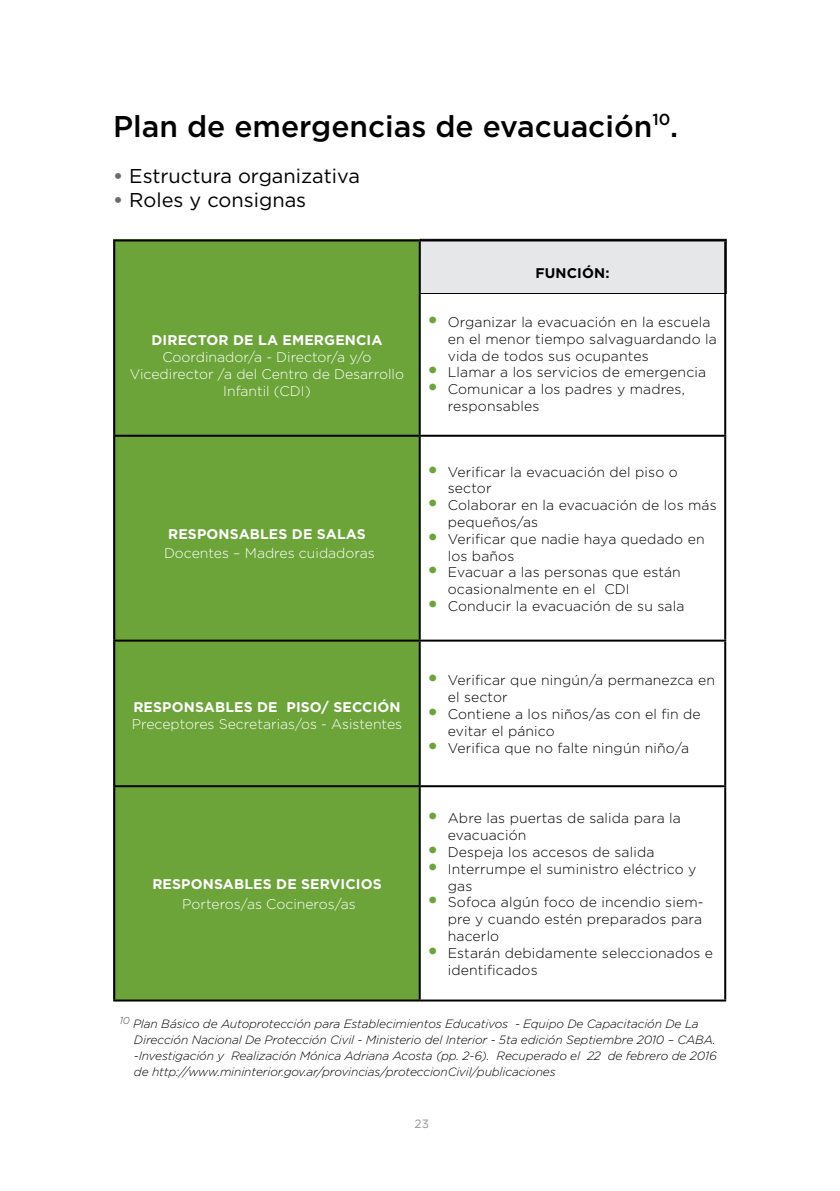
<style>
.page{position:relative;width:840px;height:1191px;background:#fff}
.page>*{position:absolute;margin:0;border:0;box-sizing:border-box;transform-origin:0 0}
.t1{font:500 30px "Gotham";color:#000}
.t2{font:20px "Gotham";color:#000}
.t3{font:300 14px/16.8px "Gotham";letter-spacing:.01em;color:#000}
.t4{font:300 14px/16.8px "Gotham";color:#fff;text-align:center}
.t5{font:700 14px "Gotham";letter-spacing:.01em;color:#fff}
.t6{font:700 14px "Gotham";color:#000}
.t7{font:italic 300 12px/16px "Gotham";letter-spacing:-.01em;color:#000}
.t8{font:12px "Gotham";color:#939598}
.s1{font-weight:700;color:#6d6e71}
.s2{font-weight:900;font-size:20px;color:#6ca439}
</style>
<div class="page">
<div style="left:419px;top:239px;width:306px;height:54px;background:#e6e7e8"></div>
<div style="left:419px;top:239px;width:307px;height:55px;border:1px solid #000"></div>
<div style="left:113px;top:239px;width:306px;height:762px;background:#6ca439"></div>
<hr style="left:113px;top:239px;width:306px;height:2px;background:#000">
<hr style="left:113px;top:241px;width:2px;height:194px;background:#000">
<hr style="left:419px;top:239px;width:306px;height:2px;background:#000">
<hr style="left:418px;top:241px;width:2px;height:194px;background:#000">
<hr style="left:723px;top:241px;width:2px;height:194px;background:#000">
<hr style="left:113px;top:435px;width:306px;height:2px;background:#000">
<hr style="left:113px;top:437px;width:2px;height:202px;background:#000">
<hr style="left:419px;top:435px;width:306px;height:2px;background:#000">
<hr style="left:418px;top:437px;width:2px;height:202px;background:#000">
<hr style="left:723px;top:437px;width:2px;height:202px;background:#000">
<hr style="left:113px;top:639px;width:306px;height:2px;background:#000">
<hr style="left:113px;top:641px;width:2px;height:144px;background:#000">
<hr style="left:419px;top:639px;width:306px;height:2px;background:#000">
<hr style="left:418px;top:641px;width:2px;height:144px;background:#000">
<hr style="left:723px;top:641px;width:2px;height:144px;background:#000">
<hr style="left:113px;top:785px;width:306px;height:2px;background:#000">
<hr style="left:113px;top:787px;width:2px;height:212px;background:#000">
<hr style="left:419px;top:785px;width:306px;height:2px;background:#000">
<hr style="left:418px;top:787px;width:2px;height:212px;background:#000">
<hr style="left:723px;top:787px;width:2px;height:212px;background:#000">
<hr style="left:113px;top:999px;width:306px;height:2px;background:#000">
<hr style="left:419px;top:999px;width:306px;height:2px;background:#000">
<h1 class="t1" style="left:113px;top:107px;width:566px">Plan de emergencias de evacuación<sup>10</sup>.</h1>
<h2 class="t2" style="left:113px;top:164px;width:248px"><span class="s1">•</span> Estructura organizativa</h2>
<h2 class="t2" style="left:113px;top:188px;width:194px"><span class="s1">•</span> Roles y consignas</h2>
<p class="t5" style="left:151px;top:331px;width:47px">DIRECTOR</p>
<p class="t5" style="left:233px;top:331px;width:150px">DE LA EMERGENCIA</p>
<p class="t4" style="left:130px;top:348px;width:275px">Coordinador/a - Director/a y/o<br>Vicedirector /a del Centro de Desarrollo<br>Infantil (CDI)</p>
<p class="t5" style="left:168px;top:525px;width:199px">RESPONSABLES DE SALAS</p>
<p class="t4" style="left:164px;top:544px;width:212px">Docentes – Madres cuidadoras</p>
<p class="t5" style="left:133px;top:697px;width:269px">RESPONSABLES DE PISO/ SECCIÓN</p>
<p class="t4" style="left:132px;top:715px;width:272px">Preceptores Secretarias/os - Asistentes</p>
<p class="t5" style="left:152px;top:875px;width:230px">RESPONSABLES DE SERVICIOS</p>
<p class="t4" style="left:182px;top:895px;width:175px">Porteros/as Cocineros/as</p>
<p class="t6" style="left:535px;top:264px;width:21px">FUNC</p>
<p class="t6" style="left:577px;top:264px;width:34px">IÓN:</p>
<p class="t3" style="left:447px;top:313px;width:270px;text-indent:-20px"><span class="s2">•</span> Organizar la evacuación en la escuela en el menor tiempo salvaguardando la vida de todos sus ocupantes</p>
<p class="t3" style="left:427px;top:363px;width:280px"><span class="s2">•</span> Llamar a los servicios de emergencia</p>
<p class="t3" style="left:447px;top:380px;width:238px;text-indent:-20px"><span class="s2">•</span> Comunicar a los padres y madres, responsables</p>
<p class="t3" style="left:447px;top:463px;width:231px;text-indent:-20px"><span class="s2">•</span> Verificar la evacuación del piso o sector</p>
<p class="t3" style="left:447px;top:496px;width:270px;text-indent:-20px"><span class="s2">•</span> Colaborar en la evacuación de los más pequeños/as</p>
<p class="t3" style="left:447px;top:530px;width:258px;text-indent:-20px"><span class="s2">•</span> Verificar que nadie haya quedado en los baños</p>
<p class="t3" style="left:447px;top:563px;width:234px;text-indent:-20px"><span class="s2">•</span> Evacuar a las personas que están ocasionalmente en el CDI</p>
<p class="t3" style="left:427px;top:597px;width:258px"><span class="s2">•</span> Conducir la evacuación de su sala</p>
<p class="t3" style="left:447px;top:671px;width:268px;text-indent:-20px"><span class="s2">•</span> Verificar que ningún/a permanezca en el sector</p>
<p class="t3" style="left:447px;top:705px;width:254px;text-indent:-20px"><span class="s2">•</span> Contiene a los niños/as con el fin de evitar el pánico</p>
<p class="t3" style="left:427px;top:739px;width:263px"><span class="s2">•</span> Verifica que no falte ningún niño/a</p>
<p class="t3" style="left:447px;top:809px;width:234px;text-indent:-20px"><span class="s2">•</span> Abre las puertas de salida para la evacuación</p>
<p class="t3" style="left:427px;top:843px;width:228px"><span class="s2">•</span> Despeja los accesos de salida</p>
<p class="t3" style="left:447px;top:860px;width:250px;text-indent:-20px"><span class="s2">•</span> Interrumpe el suministro eléctrico y gas</p>
<p class="t3" style="left:447px;top:893px;width:257px;text-align:justify;text-indent:-20px"><span class="s2">•</span> Sofoca algún foco de incendio siem&shy;pre y cuando estén preparados para hacerlo</p>
<p class="t3" style="left:447px;top:944px;width:267px;text-indent:-20px"><span class="s2">•</span> Estarán debidamente seleccionados e identificados</p>
<p class="t7" style="left:134px;top:1015px;width:584px;text-indent:-14px"><sup>10</sup> Plan Básico de Autoprotección para Establecimientos Educativos - Equipo De Capacitación De La Dirección Nacional De Protección Civil - Ministerio del Interior - 5ta edición Septiembre 2010 – CABA. -Investigación y Realización Mónica Adriana Acosta (pp. 2-6). Recuperado el 22 de febrero de 2016 de http://www.mininterior.gov.ar/provincias/proteccionCivil/publicaciones</p>
<p class="t8" style="left:414px;top:1116px;width:16px">23</p>
</div>
